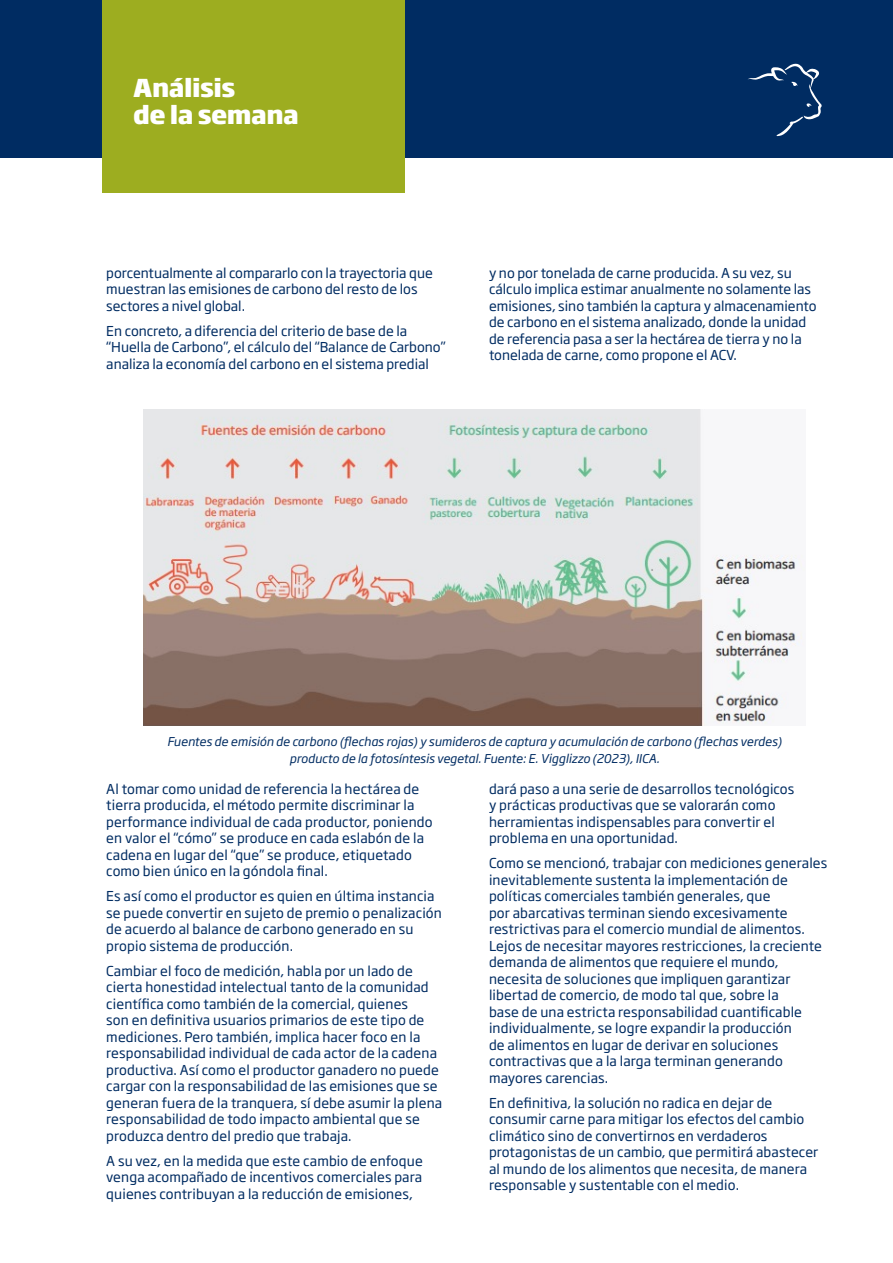
<style>
.page{position:relative;width:893px;height:1263px;background:#fff}
.page>*{position:absolute;margin:0;border:0;box-sizing:border-box;transform-origin:0 0}
.t1{font:800 24.45px "Soho Gothic Pro";letter-spacing:-.02em;color:#fff}
.t2{font:13.5px/16.5px "Soho Gothic Pro";letter-spacing:.01em;color:#002c62}
.t3{font:italic 12px/16.5px "Soho Gothic Pro";color:#002c62;text-align:center}
</style>
<div class="page">
<div style="left:0;top:0;width:893px;height:157px;background:#002c62"></div>
<svg style="left:748px;top:64px;width:74px;height:73px"></svg>
<div style="left:102px;top:0;width:303px;height:193px;background:#9dad20"></div>
<img style="left:143px;top:409px;width:659px;height:317px">
<p class="t1" style="left:133px;top:68px;width:104px">Análisis</p>
<p class="t1" style="left:133px;top:95px;width:167px">de la semana</p>
<p class="t2" style="left:106px;top:264px;width:328px">porcentualmente al compararlo con la trayectoria que muestran las emisiones de carbono del resto de los sectores a nivel global.</p>
<p class="t2" style="left:106px;top:322px;width:341px">En concreto, a diferencia del criterio de base de la “Huella de Carbono”, el cálculo del “Balance de Carbono” analiza la economía del carbono en el sistema predial</p>
<p class="t2" style="left:489px;top:264px;width:329px">y no por tonelada de carne producida. A su vez, su cálculo implica estimar anualmente no solamente las emisiones, sino también la captura y almacenamiento de carbono en el sistema analizado, donde la unidad de referencia pasa a ser la hectárea de tierra y no la tonelada de carne, como propone el ACV.</p>
<p class="t3" style="left:167px;top:733px;width:616px">Fuentes de emisión de carbono (flechas rojas) y sumideros de captura y acumulación de carbono (flechas verdes) producto de la fotosíntesis vegetal. Fuente: E. Vigglizzo (2023), IICA.</p>
<p class="t2" style="left:106px;top:780px;width:328px">Al tomar como unidad de referencia la hectárea de tierra producida, el método permite discriminar la performance individual de cada productor, poniendo en valor el “cómo” se produce en cada eslabón de la cadena en lugar del “que” se produce, etiquetado como bien único en la góndola final.</p>
<p class="t2" style="left:106px;top:887px;width:337px">Es así como el productor es quien en última instancia se puede convertir en sujeto de premio o penalización de acuerdo al balance de carbono generado en su propio sistema de producción.</p>
<p class="t2" style="left:106px;top:962px;width:337px">Cambiar el foco de medición, habla por un lado de cierta honestidad intelectual tanto de la comunidad científica como también de la comercial, quienes<br>son en definitiva usuarios primarios de este tipo de mediciones. Pero también, implica hacer foco en la responsabilidad individual de cada actor de la cadena productiva. Así como el productor ganadero no puede cargar con la responsabilidad de las emisiones que se generan fuera de la tranquera, sí debe asumir la plena responsabilidad de todo impacto ambiental que se produzca dentro del predio que trabaja.</p>
<p class="t2" style="left:106px;top:1152px;width:318px;text-align:justify">A su vez, en la medida que este cambio de enfoque venga acompañado de incentivos comerciales para quienes contribuyan a la reducción de emisiones,</p>
<p class="t2" style="left:489px;top:780px;width:307px">dará paso a una serie de desarrollos tecnológicos y prácticas productivas que se valorarán como herramientas indispensables para convertir el problema en una oportunidad.</p>
<p class="t2" style="left:489px;top:854px;width:340px">Como se mencionó, trabajar con mediciones generales inevitablemente sustenta la implementación de políticas comerciales también generales, que<br>por abarcativas terminan siendo excesivamente restrictivas para el comercio mundial de alimentos.<br>Lejos de necesitar mayores restricciones, la creciente demanda de alimentos que requiere el mundo, necesita de soluciones que impliquen garantizar libertad de comercio, de modo tal que, sobre la<br>base de una estricta responsabilidad cuantificable individualmente, se logre expandir la producción<br>de alimentos en lugar de derivar en soluciones contractivas que a la larga terminan generando mayores carencias.</p>
<p class="t2" style="left:489px;top:1094px;width:331px">En definitiva, la solución no radica en dejar de consumir carne para mitigar los efectos del cambio climático sino de convertirnos en verdaderos protagonistas de un cambio, que permitirá abastecer al mundo de los alimentos que necesita, de manera responsable y sustentable con el medio.</p>
</div>
